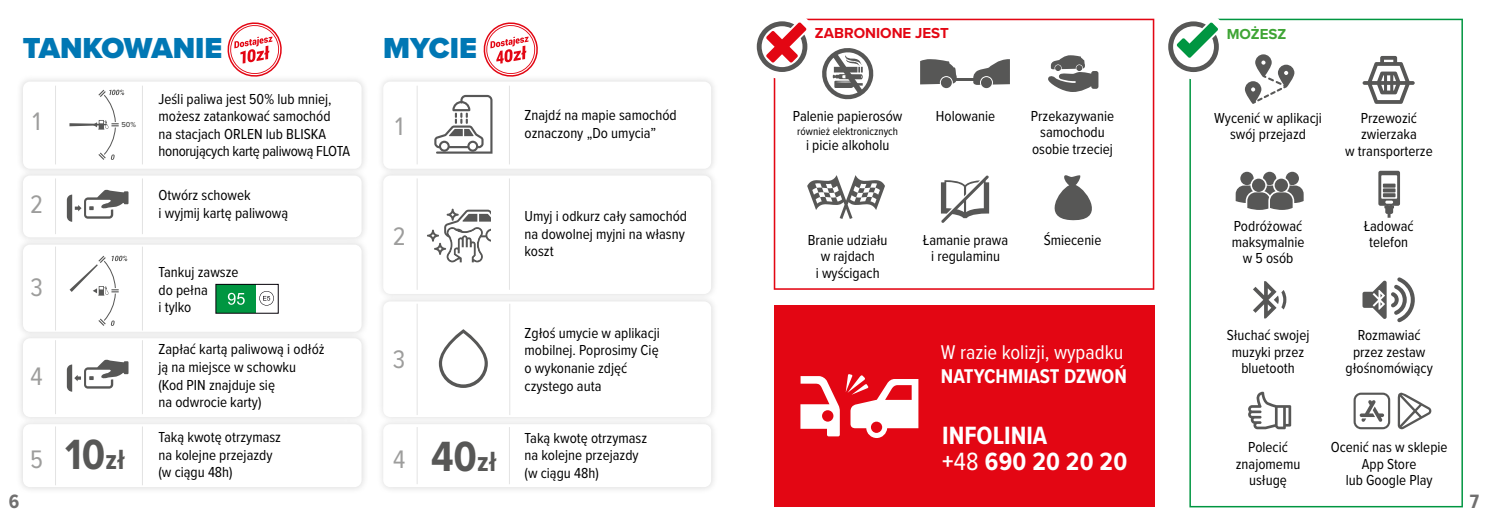
<style>
.page{position:relative;width:1489px;height:525px;background:#fff}
.page>*{position:absolute;margin:0;border:0;box-sizing:border-box;transform-origin:0 0}
.t1{font:700 43.75px "Proxima Nova Cond";color:#575756}
.t2{font:900 30px "Proxima Nova";color:#0077b4}
.t3{font:26.25px "Proxima Nova Cond";color:#9d9d9c}
.t4{font:700 25.88px/25.9px "Proxima Nova Cond";color:#fff}
.t5{font:20.62px "Proxima Nova Cond";color:#fff}
.t6{font:700 20.62px "Proxima Nova Cond";color:#fff}
.t7{font:700 20px "Proxima Nova Cond";color:#706f6f}
.t8{font:15px/17.5px "Proxima Nova Cond";color:#000;text-align:center}
.t9{font:700 15px "Proxima Nova";color:#e30613}
.t10{font:700 15px "Proxima Nova";color:#3fa535}
.t11{font:11.25px "Proxima Nova Cond";color:#000}
.t12{font:600 7.5px "Proxima Nova";color:#575756}
.s1{font-weight:400}
.s2{font-size:28.75px}
.s3{font-weight:400;font-size:26.25px;color:#9d9d9c}
</style>
<div class="page">
<div style="left:376px;top:294px;width:342px;height:129px;background:#f4f4f4"></div>
<div style="left:383px;top:301px;width:328px;height:116px;background:#fff;border-radius:7px"></div>
<div style="left:376px;top:417px;width:342px;height:76px;background:#f3f3f3"></div>
<div style="left:383px;top:424px;width:328px;height:63px;background:#fff;border-radius:7px"></div>
<div style="left:16px;top:75px;width:353px;height:100px;background:#f6f6f6"></div>
<div style="left:23px;top:81px;width:338px;height:88px;background:#fff;border-radius:7px"></div>
<div style="left:16px;top:169px;width:353px;height:75px;background:#f1f1f1"></div>
<div style="left:23px;top:175px;width:338px;height:62px;background:#fff;border-radius:7px"></div>
<div style="left:16px;top:238px;width:353px;height:100px;background:#f1f1f1"></div>
<div style="left:23px;top:244px;width:338px;height:87px;background:#fff;border-radius:7px"></div>
<div style="left:16px;top:331px;width:353px;height:93px;background:#000;opacity:.15"></div>
<div style="left:23px;top:338px;width:338px;height:79px;background:#fff;border-radius:7px"></div>
<div style="left:16px;top:417px;width:353px;height:76px;background:#f2f2f2"></div>
<div style="left:23px;top:424px;width:338px;height:63px;background:#fff;border-radius:7px"></div>
<div style="left:376px;top:169px;width:342px;height:131px;background:#f3f3f3"></div>
<div style="left:383px;top:175px;width:328px;height:119px;background:#fff;border-radius:7px"></div>
<div style="left:376px;top:75px;width:342px;height:100px;background:#f3f3f3"></div>
<div style="left:383px;top:81px;width:328px;height:88px;background:#fff;border-radius:7px"></div>
<div style="left:773px;top:305px;width:381px;height:201px;background:#e30613"></div>
<svg style="left:773px;top:19px;width:381px;height:270px"></svg>
<svg style="left:1189px;top:19px;width:273px;height:488px"></svg>
<svg style="left:756px;top:18px;width:58px;height:61px"></svg>
<svg style="left:1168px;top:18px;width:57px;height:61px"></svg>
<svg style="left:800px;top:374px;width:118px;height:64px"></svg>
<svg style="left:820px;top:46px;width:55px;height:55px"></svg>
<svg style="left:67px;top:189px;width:61px;height:33px"></svg>
<svg style="left:67px;top:359px;width:61px;height:32px"></svg>
<svg style="left:70px;top:255px;width:57px;height:71px"></svg>
<svg style="left:227px;top:22px;width:55px;height:55px"></svg>
<svg style="left:483px;top:22px;width:55px;height:55px"></svg>
<svg style="left:439px;top:329px;width:49px;height:59px"></svg>
<svg style="left:69px;top:90px;width:55px;height:70px"></svg>
<hr style="left:55px;top:86px;width:1px;height:78px;background:#e3e3e3">
<hr style="left:142px;top:86px;width:1px;height:78px;background:#e3e3e3">
<hr style="left:55px;top:178px;width:1px;height:56px;background:#e3e3e3">
<hr style="left:142px;top:178px;width:1px;height:56px;background:#e3e3e3">
<hr style="left:55px;top:246px;width:1px;height:84px;background:#e3e3e3">
<hr style="left:142px;top:246px;width:1px;height:84px;background:#e3e3e3">
<hr style="left:55px;top:340px;width:1px;height:74px;background:#e3e3e3">
<hr style="left:142px;top:340px;width:1px;height:74px;background:#e3e3e3">
<hr style="left:55px;top:426px;width:1px;height:59px;background:#e3e3e3">
<hr style="left:142px;top:426px;width:1px;height:59px;background:#e3e3e3">
<hr style="left:417px;top:86px;width:1px;height:78px;background:#e3e3e3">
<hr style="left:509px;top:86px;width:1px;height:78px;background:#e3e3e3">
<hr style="left:417px;top:178px;width:1px;height:111px;background:#e3e3e3">
<hr style="left:509px;top:178px;width:1px;height:111px;background:#e3e3e3">
<hr style="left:417px;top:303px;width:1px;height:112px;background:#e3e3e3">
<hr style="left:509px;top:303px;width:1px;height:112px;background:#e3e3e3">
<hr style="left:417px;top:427px;width:1px;height:57px;background:#e3e3e3">
<hr style="left:509px;top:427px;width:1px;height:57px;background:#e3e3e3">
<svg style="left:259px;top:291px;width:15px;height:14px"></svg>
<div style="left:216px;top:284px;width:39px;height:29px;background:#009641"></div>
<svg style="left:228px;top:293px;width:17px;height:11px"></svg>
<div style="left:216px;top:284px;width:62px;height:29px;border:1px solid #050008"></div>
<svg style="left:434px;top:95px;width:58px;height:59px"></svg>
<svg style="left:427px;top:208px;width:64px;height:54px"></svg>
<svg style="left:1353px;top:392px;width:36px;height:37px"></svg>
<svg style="left:1396px;top:391px;width:35px;height:38px"></svg>
<h2 class="t2" style="left:23px;top:26px;width:201px">TANKOWANIE</h2>
<h2 class="t2" style="left:383px;top:26px;width:95px">MYCIE</h2>
<h3 class="t3" style="left:33px;top:102px;width:10px">1</h3>
<h3 class="t3" style="left:30px;top:185px;width:14px">2</h3>
<h3 class="t3" style="left:30px;top:267px;width:14px">3</h3>
<p class="t12" style="left:121px;top:119px;width:16px">50%</p>
<p class="t8" style="left:158px;top:89px;width:193px;text-align:left">Jeśli paliwa jest 50% lub mniej, możesz zatankować samochód<br>na stacjach ORLEN lub BLISKA honorujących kartę paliwową FLOTA</p>
<p class="t8" style="left:158px;top:186px;width:131px;text-align:left">Otwórz schowek<br>i wyjmij kartę paliwową</p>
<p class="t8" style="left:158px;top:262px;width:81px;text-align:left">Tankuj zawsze do pełna<br>i tylko</p>
<h3 class="t3" style="left:395px;top:107px;width:10px">1</h3>
<h3 class="t3" style="left:393px;top:217px;width:14px">2</h3>
<p class="t9" style="left:815px;top:22px;width:135px">ZABRONIONE JEST</p>
<p class="t10" style="left:1226px;top:22px;width:61px">MOŻESZ</p>
<p class="t8" style="left:524px;top:106px;width:154px;text-align:left">Znajdź na mapie samochód oznaczony „Do umycia”</p>
<p class="t8" style="left:793px;top:107px;width:111px">Palenie papierosów</p>
<p class="t11" style="left:797px;top:123px;width:102px">również elektronicznych</p>
<p class="t8" style="left:806px;top:135px;width:85px">i picie alkoholu</p>
<p class="t8" style="left:935px;top:107px;width:61px">Holowanie</p>
<p class="t8" style="left:1030px;top:107px;width:85px;line-height:16.2px">Przekazywanie samochodu osobie trzeciej</p>
<p class="t8" style="left:1214px;top:109px;width:109px;line-height:16.2px">Wycenić w aplikacji swój przejazd</p>
<p class="t8" style="left:524px;top:206px;width:164px;text-align:left">Umyj i odkurz cały samochód na dowolnej myjni na własny koszt</p>
<p class="t8" style="left:807px;top:231px;width:81px;line-height:16.2px">Branie udziału w rajdach<br>i wyścigach</p>
<p class="t8" style="left:922px;top:231px;width:87px;line-height:16.2px">Łamanie prawa i regulaminu</p>
<p class="t8" style="left:1043px;top:230px;width:59px">Śmiecenie</p>
<p class="t8" style="left:1231px;top:217px;width:74px;line-height:16.2px">Podróżować maksymalnie w 5 osób</p>
<p class="t8" style="left:1344px;top:109px;width:89px;line-height:16.2px">Przewozić zwierzaka<br>w transporterze</p>
<p class="t8" style="left:1363px;top:217px;width:51px;line-height:16.2px">Ładować telefon</p>
<h3 class="t3" style="left:31px;top:356px;width:14px">4</h3>
<h3 class="t3" style="left:30px;top:440px;width:14px">5</h3>
<p class="t8" style="left:524px;top:323px;width:137px;text-align:left">Zgłoś umycie w aplikacji mobilnej. Poprosimy Cię o wykonanie zdjęć czystego auta</p>
<p class="t8" style="left:524px;top:428px;width:124px;text-align:left">Taką kwotę otrzymasz na kolejne przejazdy (w ciągu 48h)</p>
<p class="t8" style="left:1345px;top:326px;width:89px;line-height:16.2px">Rozmawiać przez zestaw głośnomówiący</p>
<p class="t8" style="left:1226px;top:326px;width:84px;line-height:16.2px">Słuchać swojej muzyki przez bluetooth</p>
<p class="t8" style="left:158px;top:340px;width:168px;text-align:left">Zapłać kartą paliwową i odłóż ją na miejsce w schowku (Kod PIN znajduje się<br>na odwrocie karty)</p>
<p class="t8" style="left:158px;top:427px;width:124px;text-align:left">Taką kwotę otrzymasz na kolejne przejazdy (w ciągu 48h)</p>
<p class="t8" style="left:1330px;top:438px;width:118px;line-height:16.2px">Ocenić nas w sklepie<br>App Store<br>lub Google Play</p>
<h3 class="t5" style="left:940px;top:336px;width:184px">W razie kolizji, wypadku</h3>
<h3 class="t6" style="left:940px;top:361px;width:187px">NATYCHMIAST DZWOŃ</h3>
<h3 class="t3" style="left:393px;top:339px;width:14px">3</h3>
<h3 class="t4" style="left:942px;top:421px;width:186px">INFOLINIA<br>+<span class="s1">48</span> 690 20 20 20</h3>
<h1 class="t1" style="left:65px;top:422px;width:61px">10<span class="s2">zł</span></h1>
<h1 class="t1" style="left:393px;top:424px;width:105px"><span class="s3">4</span> 40<span class="s2">zł</span></h1>
<p class="t8" style="left:1235px;top:438px;width:66px;line-height:16.2px">Polecić znajomemu usługę</p>
<h3 class="t7" style="left:9px;top:486px;width:12px">6</h3>
<h3 class="t7" style="left:1469px;top:486px;width:11px">7</h3>
</div>
